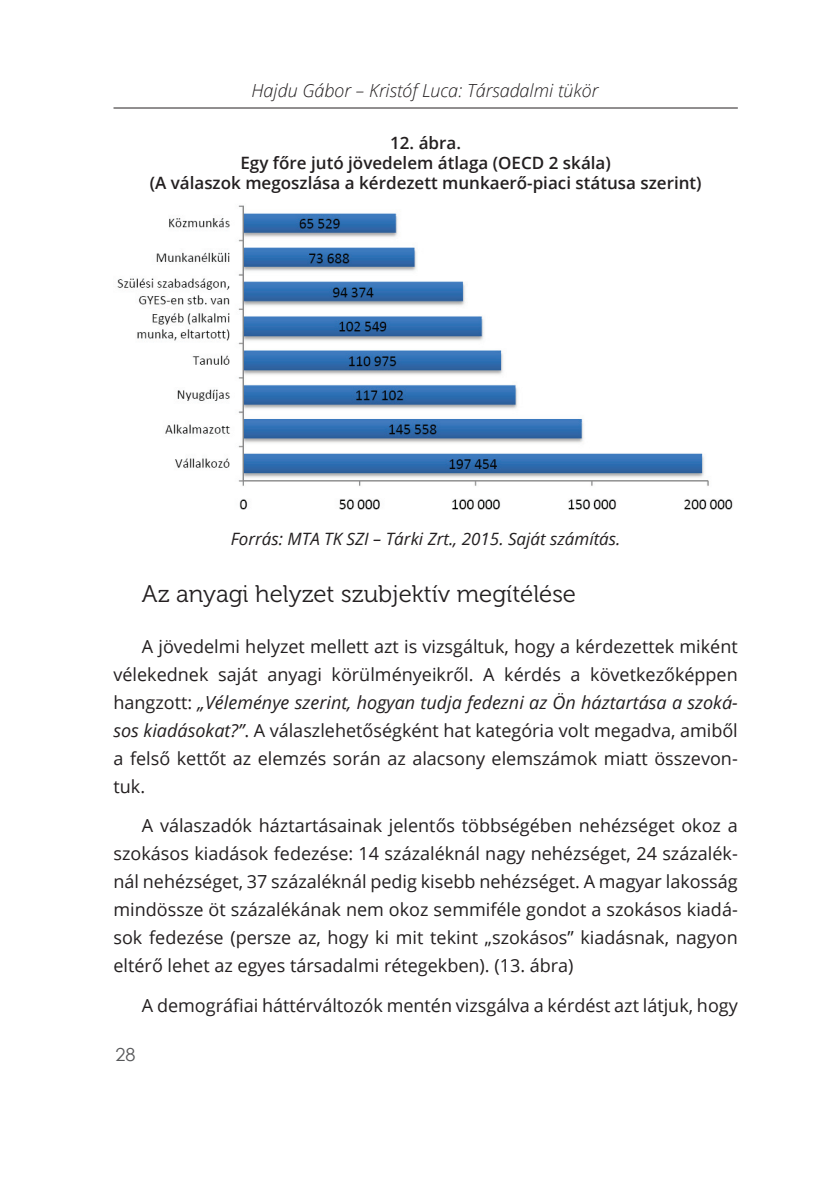
<style>
.page{position:relative;width:840px;height:1191px;background:#fff}
.page>*{position:absolute;margin:0;border:0;box-sizing:border-box;transform-origin:0 0}
.t1{font:24px "Museo 300";color:#231f20}
.t2{font:18px/28px "Open Sans";color:#231f20;text-align:justify}
.t3{font:italic 300 18px "Open Sans";color:#231f20}
.t4{font:18px "Century Gothic";color:#57585a}
.t5{font:600 17px/20px "Open Sans";color:#231f20;text-align:center}
.t6{font:italic 17px "Open Sans";color:#231f20}
.s1{font-style:italic}
</style>
<div class="page">
<hr style="left:113px;top:108px;width:624px;height:1px;background:#231f20">
<img style="left:117px;top:205px;width:616px;height:305px">
<p class="t3" style="left:251px;top:78px;width:348px">Hajdu Gábor – Kristóf Luca: Társadalmi tükör</p>
<p class="t5" style="left:150px;top:133px;width:553px">12. ábra.<br>Egy főre jutó jövedelem átlaga (OECD 2 skála)<br>(A válaszok megoszlása a kérdezett munkaerő-piaci státusa szerint)</p>
<p class="t6" style="left:231px;top:527px;width:391px">Forrás: MTA TK SZI – Tárki Zrt., 2015. Saját számítás.</p>
<h1 class="t1" style="left:142px;top:581px;width:435px">Az anyagi helyzet szubjektív megítélése</h1>
<p class="t2" style="left:113px;top:632px;width:625px;text-indent:28px">A jövedelmi helyzet mellett azt is vizsgáltuk, hogy a kérdezettek miként vélekednek saját anyagi körülményeikről. A kérdés a következőképpen hangzott: <span class="s1">„Véleménye szerint, hogyan tudja fedezni az Ön háztartása a szoká&shy;sos kiadásokat?”</span>. A válaszlehetőségként hat kategória volt megadva, amiből a felső kettőt az elemzés során az alacsony elemszámok miatt összevon&shy;tuk.</p>
<p class="t2" style="left:113px;top:811px;width:625px;text-indent:28px">A válaszadók háztartásainak jelentős többségében nehézséget okoz a szokásos kiadások fedezése: 14 százaléknál nagy nehézséget, 24 százalék&shy;nál nehézséget, 37 százaléknál pedig kisebb nehézséget. A magyar lakosság mindössze öt százalékának nem okoz semmiféle gondot a szokásos kiadá&shy;sok fedezése (persze az, hogy ki mit tekint „szokásos” kiadásnak, nagyon eltérő lehet az egyes társadalmi rétegekben). (13. ábra)</p>
<p class="t2" style="left:142px;top:990px;width:597px">A demográfiai háttérváltozók mentén vizsgálva a kérdést azt látjuk, hogy</p>
<p class="t4" style="left:115px;top:1041px;width:21px">28</p>
</div>
